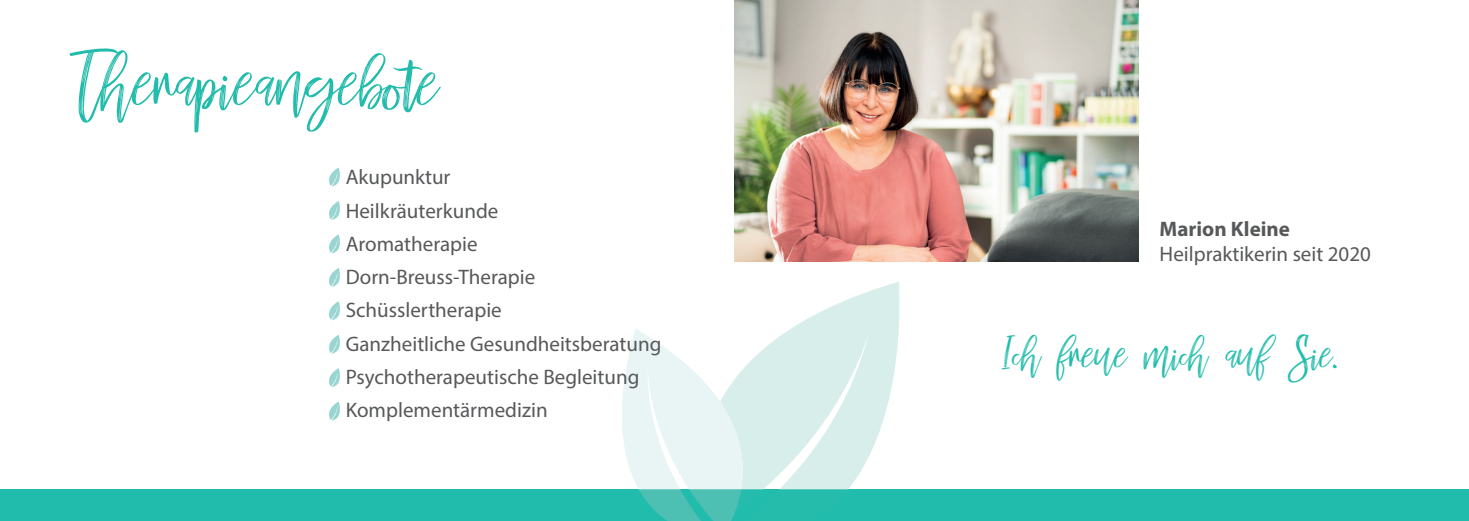
<style>
.page{position:relative;width:1469px;height:521px;background:#fff}
.page>*{position:absolute;margin:0;border:0;box-sizing:border-box;transform-origin:0 0}
.t1{font:58.8px "mellonydrybrush";color:#22bcac}
.t2{font:35px "mellonydrybrush";color:#22bcac}
.t3{font:21px/33.2px "Myriad Pro";color:#57585a}
.t4{font:700 21px "Myriad Pro";color:#57585a}
</style>
<div class="page">
<img style="left:734px;top:0;width:404px;height:261px">
<div style="left:0;top:489px;width:1468px;height:32px;background:#22bcac"></div>
<svg style="left:791px;top:282px;width:109px;height:207px;fill:#d8eeeb"></svg>
<svg style="left:622px;top:329px;width:226px;height:192px"></svg>
<svg style="left:329px;top:167px;width:11px;height:20px"></svg>
<svg style="left:329px;top:201px;width:11px;height:19px"></svg>
<svg style="left:329px;top:234px;width:11px;height:19px"></svg>
<svg style="left:329px;top:268px;width:11px;height:19px"></svg>
<svg style="left:329px;top:301px;width:11px;height:19px"></svg>
<svg style="left:329px;top:335px;width:11px;height:19px"></svg>
<svg style="left:329px;top:368px;width:11px;height:19px"></svg>
<svg style="left:329px;top:401px;width:11px;height:20px"></svg>
<h1 class="t1" style="left:69px;top:50px;width:371px">Therapieangebote</h1>
<p class="t3" style="left:346px;top:160px;width:317px">Akupunktur<br>Heilkräuterkunde<br>Aromatherapie<br>Dorn-Breuss-Therapie<br>Schüsslertherapie<br>Ganzheitliche Gesundheitsberatung<br>Psychotherapeutische Begleitung<br>Komplementärmedizin</p>
<p class="t4" style="left:1159px;top:215px;width:132px">Marion Kleine</p>
<p class="t3" style="left:1159px;top:237px;width:213px">Heilpraktikerin seit 2020</p>
<h2 class="t2" style="left:1002px;top:335px;width:337px">Ich freue mich auf Sie.</h2>
</div>
